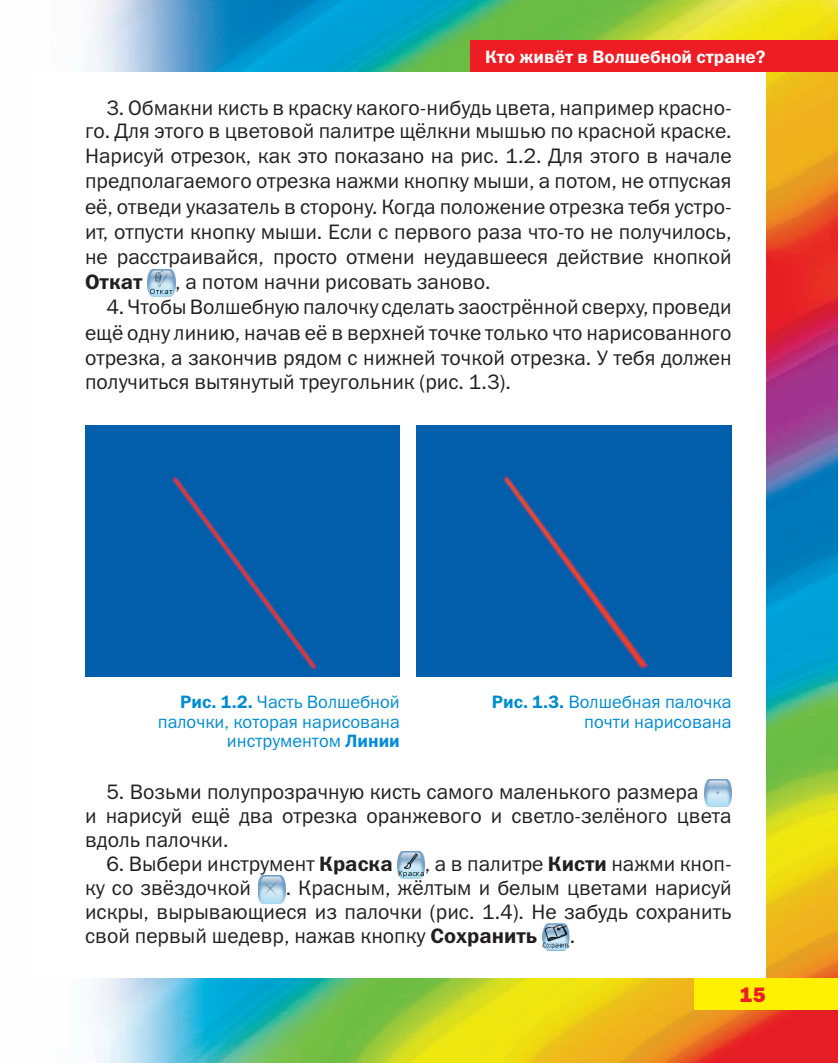
<style>
.page{position:relative;width:838px;height:1063px;background:#fff}
.page>*{position:absolute;margin:0;border:0;box-sizing:border-box;transform-origin:0 0}
.список{font:21px/25.2px "Franklin Gothic Book C";color:#231f20;text-align:justify}
.t1{font:21px "Franklin Gothic Heavy C";color:#ee1d23}
.Рис_подпись{font:18px/19.5px "Franklin Gothic Book C";color:#008cd3;text-align:right}
.t2{font:18px "Franklin Gothic Demi C";color:#fff}
.s1{font-family:"Franklin Gothic Demi C"}
</style>
<div class="page">
<img style="left:89px;top:0;width:749px;height:1063px">
<div style="left:34px;top:72px;width:731px;height:906px;background:#fff"></div>
<div style="left:471px;top:41px;width:367px;height:31px;background:#ee1d23"></div>
<div style="left:694px;top:978px;width:144px;height:32px;background:#fff101"></div>
<img style="left:148px;top:269px;width:27px;height:28px">
<div style="left:417px;top:425px;width:314px;height:252px;background:#035eac"></div>
<div style="left:85px;top:425px;width:315px;height:252px;background:#035eac"></div>
<img style="left:704px;top:779px;width:27px;height:28px">
<img style="left:397px;top:851px;width:28px;height:28px">
<img style="left:258px;top:876px;width:28px;height:28px">
<img style="left:542px;top:923px;width:28px;height:28px">
<p class="t2" style="left:485px;top:46px;width:282px">Кто живёт в Волшебной стране?</p>
<p class="список" style="left:85px;top:96px;width:648px;line-height:23.2px;text-align:right">3. Обмакни кисть в краску какого-нибудь цвета, например красно&shy;го. Для этого в цветовой палитре щёлкни мышью по красной краске.</p>
<p class="список" style="left:85px;top:143px;width:648px">Нарисуй отрезок, как это показано на рис. 1.2. Для этого в начале предполагаемого отрезка нажми кнопку мыши, а потом, не отпуская её, отведи указатель в сторону. Когда положение отрезка тебя устро&shy;ит, отпусти кнопку мыши. Если с первого раза что-то не получилось, не расстраивайся, просто отмени неудавшееся действие кнопкой <span class="s1">Откат</span></p>
<p class="список" style="left:175px;top:269px;width:317px">, а потом начни рисовать заново.</p>
<p class="список" style="left:85px;top:295px;width:648px;line-height:24.8px;text-indent:21px">4. Чтобы Волшебную палочку сделать заострённой сверху, проведи ещё одну линию, начав её в верхней точке только что нарисованного отрезка, а закончив рядом с нижней точкой отрезка. У тебя должен получиться вытянутый треугольник (рис. 1.3).</p>
<p class="Рис_подпись" style="left:158px;top:692px;width:243px"><span class="s1">Рис. 1.2.</span> Часть Волшебной палочки, которая нарисована инструментом <span class="s1">Линии</span></p>
<p class="Рис_подпись" style="left:492px;top:692px;width:241px"><span class="s1">Рис. 1.3.</span> Волшебная палочка почти нарисована</p>
<p class="список" style="left:85px;top:780px;width:648px;line-height:24px;text-align:left;text-indent:21px">5. Возьми полупрозрачную кисть самого маленького размера<br>и нарисуй ещё два отрезка оранжевого и светло-зелёного цвета вдоль палочки.</p>
<p class="список" style="left:106px;top:851px;width:288px">6. Выбери инструмент <span class="s1">Краска</span></p>
<p class="список" style="left:425px;top:851px;width:308px">, а в палитре <span class="s1">Кисти</span> нажми кноп-</p>
<p class="список" style="left:85px;top:875px;width:167px">ку со звёздочкой</p>
<p class="список" style="left:85px;top:876px;width:648px;line-height:24px;text-indent:201px">. Красным, жёлтым и белым цветами нарисуй искры, вырывающиеся из палочки (рис. 1.4). Не забудь сохранить свой первый шедевр, нажав кнопку <span class="s1">Сохранить</span></p>
<p class="список" style="left:570px;top:923px;width:7px">.</p>
<p class="t1" style="left:740px;top:983px;width:27px">15</p>
</div>
